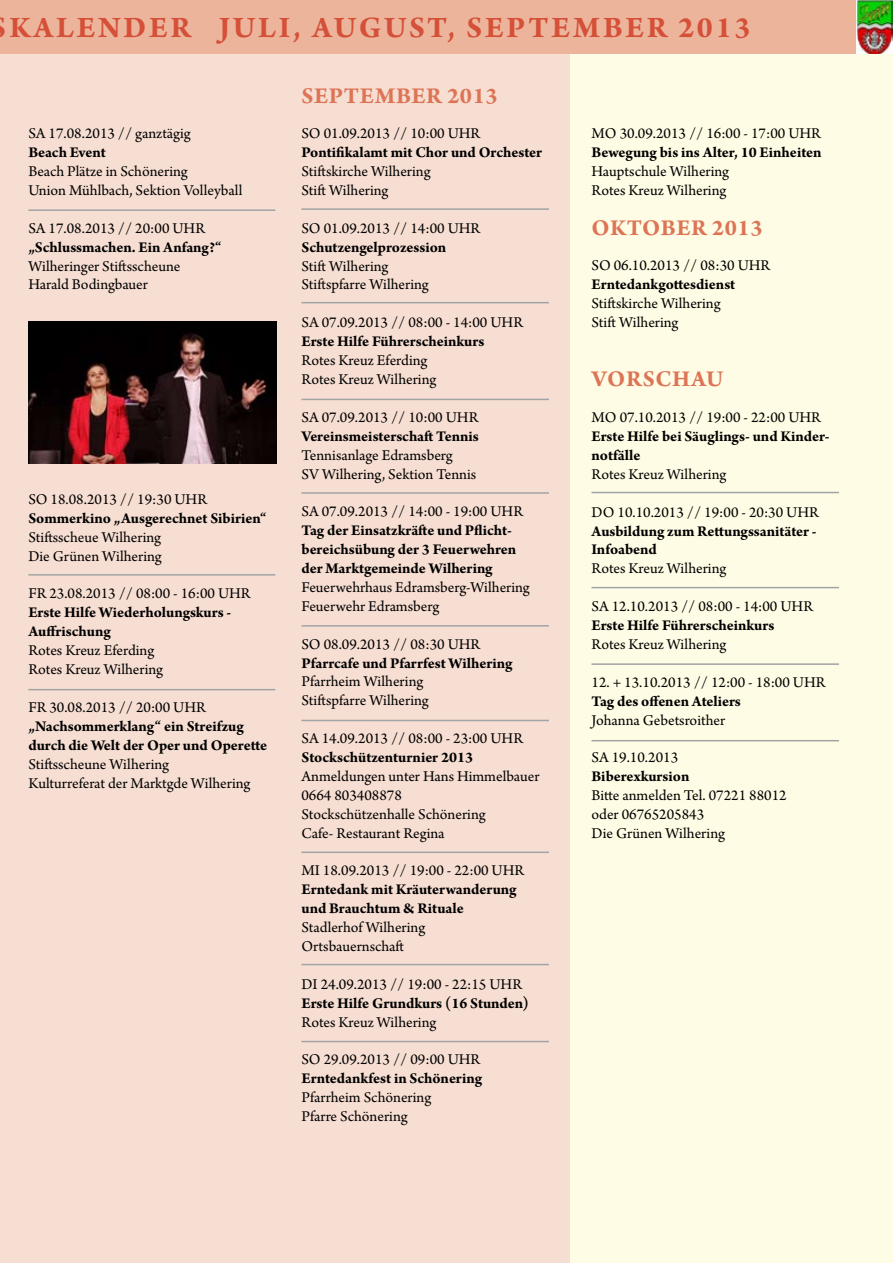
<style>
.page{position:relative;width:893px;height:1263px;background:#fff}
.page>*{position:absolute;margin:0;border:0;box-sizing:border-box;transform-origin:0 0}
.t1{font:700 31.5px "Arno Pro";letter-spacing:.09em;color:#d55038}
.t2{font:700 24px "Arno Pro";letter-spacing:.025em;color:#dd7456}
.t3{font:15.75px/18.9px "Arno Pro";color:#000}
.t4{font:700 15.75px/18.9px "Arno Pro";letter-spacing:-.005em;color:#000}
</style>
<div class="page">
<div style="left:0;top:54px;width:570px;height:1209px;background:#f7ded2"></div>
<div style="left:0;top:0;width:856px;height:54px;background:#edb49c"></div>
<img style="left:856px;top:0;width:37px;height:54px">
<div style="left:570px;top:54px;width:323px;height:1209px;background:#fffce5"></div>
<img style="left:28px;top:321px;width:248px;height:142px">
<hr style="left:28px;top:209px;width:247px;height:2px;background:#a2a3a5">
<hr style="left:28px;top:574px;width:247px;height:2px;background:#a2a3a5">
<hr style="left:28px;top:689px;width:247px;height:1px;background:#a2a3a5">
<hr style="left:301px;top:208px;width:248px;height:2px;background:#a2a3a5">
<hr style="left:301px;top:302px;width:248px;height:1px;background:#a2a3a5">
<hr style="left:301px;top:399px;width:248px;height:1px;background:#a2a3a5">
<hr style="left:301px;top:492px;width:248px;height:2px;background:#a2a3a5">
<hr style="left:301px;top:625px;width:248px;height:2px;background:#a2a3a5">
<hr style="left:301px;top:720px;width:248px;height:1px;background:#a2a3a5">
<hr style="left:301px;top:851px;width:248px;height:2px;background:#a2a3a5">
<hr style="left:301px;top:964px;width:248px;height:1px;background:#a2a3a5">
<hr style="left:301px;top:1041px;width:248px;height:1px;background:#a2a3a5">
<hr style="left:591px;top:492px;width:248px;height:1px;background:#a2a3a5">
<hr style="left:591px;top:587px;width:248px;height:1px;background:#a2a3a5">
<hr style="left:591px;top:663px;width:248px;height:2px;background:#a2a3a5">
<hr style="left:591px;top:740px;width:248px;height:1px;background:#a2a3a5">
<h1 class="t1" style="left:9px;top:10px;width:743px">KALENDER JULI, AUGUST, SEPTEMBER 2013</h1>
<p class="t3" style="left:28px;top:125px;width:164px">SA 17.08.2013 // ganztägig</p>
<p class="t4" style="left:28px;top:144px;width:79px">Beach Event</p>
<p class="t3" style="left:28px;top:163px;width:215px">Beach Plätze in Schönering<br>Union Mühlbach, Sektion Volleyball</p>
<p class="t3" style="left:28px;top:219px;width:178px">SA 17.08.2013 // 20:00 UHR</p>
<p class="t4" style="left:28px;top:238px;width:195px">„Schlussmachen. Ein Anfang?“</p>
<p class="t3" style="left:28px;top:257px;width:154px">Wilheringer Stiftsscheune<br>Harald Bodingbauer</p>
<p class="t3" style="left:28px;top:491px;width:180px">SO 18.08.2013 // 19:30 UHR</p>
<p class="t4" style="left:28px;top:509px;width:240px">Sommerkino „Ausgerechnet Sibirien“</p>
<p class="t3" style="left:28px;top:528px;width:135px">Stiftsscheue Wilhering<br>Die Grünen Wilhering</p>
<p class="t3" style="left:28px;top:585px;width:224px">FR 23.08.2013 // 08:00 - 16:00 UHR</p>
<p class="t4" style="left:28px;top:604px;width:204px">Erste Hilfe Wiederholungskurs -<br>Auffrischung</p>
<p class="t3" style="left:28px;top:642px;width:136px">Rotes Kreuz Eferding<br>Rotes Kreuz Wilhering</p>
<p class="t3" style="left:28px;top:698px;width:179px">FR 30.08.2013 // 20:00 UHR</p>
<p class="t4" style="left:28px;top:717px;width:240px">„Nachsommerklang“ ein Streifzug durch die Welt der Oper und Operette</p>
<p class="t3" style="left:28px;top:755px;width:224px">Stiftsscheune Wilhering<br>Kulturreferat der Marktgde Wilhering</p>
<h2 class="t2" style="left:301px;top:82px;width:198px">SEPTEMBER 2013</h2>
<p class="t3" style="left:301px;top:125px;width:180px">SO 01.09.2013 // 10:00 UHR</p>
<p class="t4" style="left:301px;top:144px;width:242px">Pontifikalamt mit Chor und Orchester</p>
<p class="t3" style="left:301px;top:163px;width:131px">Stiftskirche Wilhering<br>Stift Wilhering</p>
<p class="t3" style="left:301px;top:219px;width:180px">SO 01.09.2013 // 14:00 UHR</p>
<p class="t4" style="left:301px;top:238px;width:146px">Schutzengelprozession</p>
<p class="t3" style="left:301px;top:257px;width:129px">Stift Wilhering<br>Stiftspfarre Wilhering</p>
<p class="t3" style="left:301px;top:314px;width:223px">SA 07.09.2013 // 08:00 - 14:00 UHR</p>
<p class="t4" style="left:301px;top:333px;width:184px">Erste Hilfe Führerscheinkurs</p>
<p class="t3" style="left:301px;top:352px;width:136px">Rotes Kreuz Eferding<br>Rotes Kreuz Wilhering</p>
<p class="t3" style="left:301px;top:408px;width:178px">SA 07.09.2013 // 10:00 UHR</p>
<p class="t4" style="left:301px;top:427px;width:179px">Vereinsmeisterschaft Tennis</p>
<p class="t3" style="left:301px;top:446px;width:176px">Tennisanlage Edramsberg<br>SV Wilhering, Sektion Tennis</p>
<p class="t3" style="left:301px;top:503px;width:223px">SA 07.09.2013 // 14:00 - 19:00 UHR</p>
<p class="t4" style="left:301px;top:522px;width:216px">Tag der Einsatzkräfte und Pflicht&shy;bereichsübung der 3 Feuerwehren der Marktgemeinde Wilhering</p>
<p class="t3" style="left:301px;top:578px;width:230px">Feuerwehrhaus Edramsberg-Wilhering<br>Feuerwehr Edramsberg</p>
<p class="t3" style="left:301px;top:635px;width:180px">SO 08.09.2013 // 08:30 UHR</p>
<p class="t4" style="left:301px;top:654px;width:213px">Pfarrcafe und Pfarrfest Wilhering</p>
<p class="t3" style="left:301px;top:673px;width:129px">Pfarrheim Wilhering<br>Stiftspfarre Wilhering</p>
<p class="t3" style="left:301px;top:730px;width:223px">SA 14.09.2013 // 08:00 - 23:00 UHR</p>
<p class="t4" style="left:301px;top:749px;width:173px">Stockschützenturnier 2013</p>
<p class="t3" style="left:301px;top:767px;width:240px">Anmeldungen unter Hans Himmelbauer<br>0664 803408878<br>Stockschützenhalle Schönering<br>Cafe- Restaurant Regina</p>
<p class="t3" style="left:301px;top:862px;width:224px">MI 18.09.2013 // 19:00 - 22:00 UHR</p>
<p class="t4" style="left:301px;top:881px;width:217px">Erntedank mit Kräuterwanderung und Brauchtum &amp; Rituale</p>
<p class="t3" style="left:301px;top:919px;width:125px">Stadlerhof Wilhering<br>Ortsbauernschaft</p>
<p class="t3" style="left:301px;top:975px;width:222px">DI 24.09.2013 // 19:00 - 22:15 UHR</p>
<p class="t4" style="left:301px;top:994px;width:229px">Erste Hilfe Grundkurs (16 Stunden)</p>
<p class="t3" style="left:301px;top:1013px;width:136px">Rotes Kreuz Wilhering</p>
<p class="t3" style="left:301px;top:1051px;width:180px">SO 29.09.2013 // 09:00 UHR</p>
<p class="t4" style="left:301px;top:1070px;width:182px">Erntedankfest in Schönering</p>
<p class="t3" style="left:301px;top:1089px;width:131px">Pfarrheim Schönering<br>Pfarre Schönering</p>
<p class="t3" style="left:591px;top:125px;width:231px">MO 30.09.2013 // 16:00 - 17:00 UHR</p>
<p class="t4" style="left:591px;top:144px;width:232px">Bewegung bis ins Alter, 10 Einheiten</p>
<p class="t3" style="left:591px;top:163px;width:139px">Hauptschule Wilhering<br>Rotes Kreuz Wilhering</p>
<h2 class="t2" style="left:591px;top:214px;width:173px">OKTOBER 2013</h2>
<p class="t3" style="left:591px;top:257px;width:180px">SO 06.10.2013 // 08:30 UHR</p>
<p class="t4" style="left:591px;top:276px;width:145px">Erntedankgottesdienst</p>
<p class="t3" style="left:591px;top:295px;width:131px">Stiftskirche Wilhering<br>Stift Wilhering</p>
<h2 class="t2" style="left:591px;top:364px;width:133px">VORSCHAU</h2>
<p class="t3" style="left:591px;top:409px;width:231px">MO 07.10.2013 // 19:00 - 22:00 UHR</p>
<p class="t4" style="left:591px;top:428px;width:240px">Erste Hilfe bei Säuglings- und Kinder&shy;notfälle</p>
<p class="t3" style="left:591px;top:465px;width:136px">Rotes Kreuz Wilhering</p>
<p class="t3" style="left:591px;top:503px;width:229px">DO 10.10.2013 // 19:00 - 20:30 UHR</p>
<p class="t4" style="left:591px;top:522px;width:227px">Ausbildung zum Rettungssanitäter -<br>Infoabend</p>
<p class="t3" style="left:591px;top:560px;width:136px">Rotes Kreuz Wilhering</p>
<p class="t3" style="left:591px;top:598px;width:223px">SA 12.10.2013 // 08:00 - 14:00 UHR</p>
<p class="t4" style="left:591px;top:617px;width:184px">Erste Hilfe Führerscheinkurs</p>
<p class="t3" style="left:591px;top:636px;width:136px">Rotes Kreuz Wilhering</p>
<p class="t3" style="left:591px;top:673px;width:236px">12. + 13.10.2013 // 12:00 - 18:00 UHR</p>
<p class="t4" style="left:591px;top:692px;width:151px">Tag des offenen Ateliers</p>
<p class="t3" style="left:591px;top:711px;width:135px">Johanna Gebetsroither</p>
<p class="t3" style="left:591px;top:749px;width:88px">SA 19.10.2013</p>
<p class="t4" style="left:591px;top:768px;width:99px">Biberexkursion</p>
<p class="t3" style="left:591px;top:787px;width:197px">Bitte anmelden Tel. 07221 88012 oder 06765205843<br>Die Grünen Wilhering</p>
</div>
